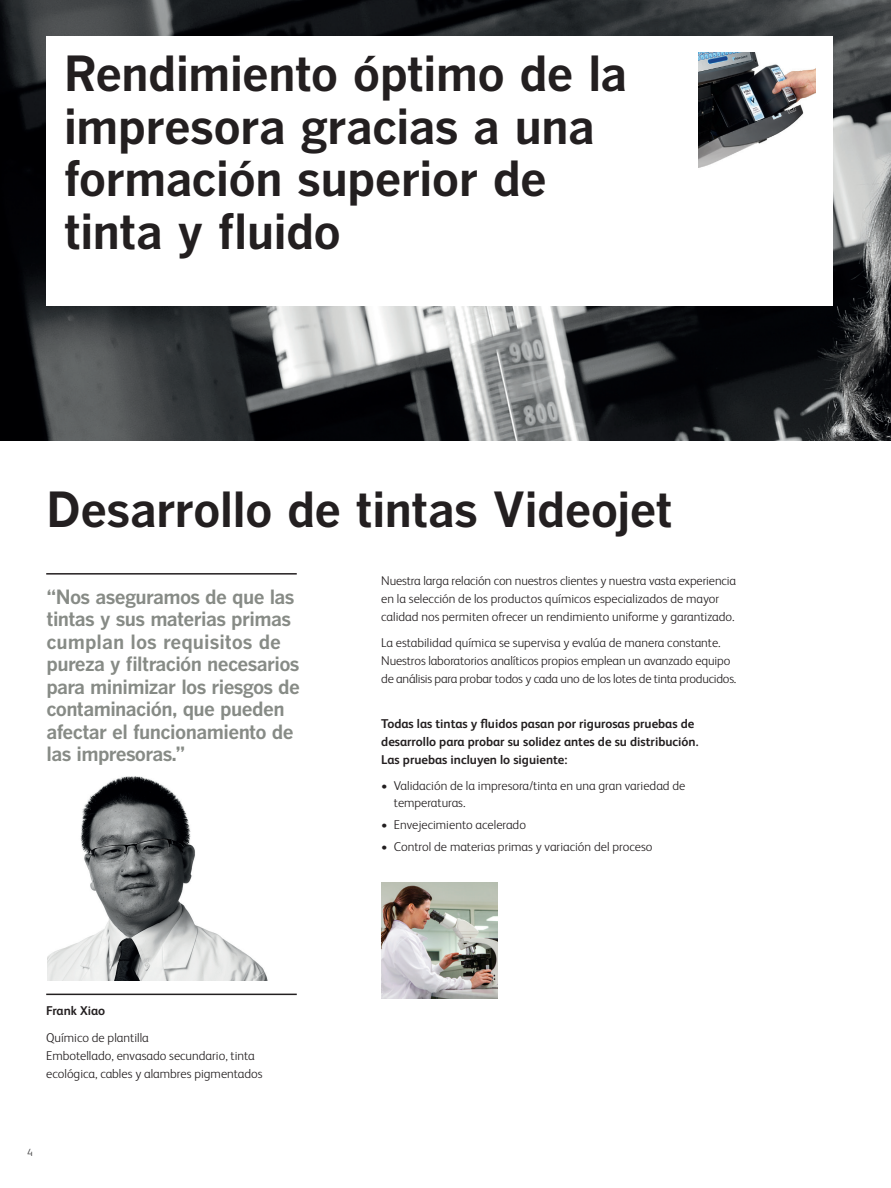
<style>
.page{position:relative;width:891px;height:1188px;background:#fff}
.page>*{position:absolute;margin:0;border:0;box-sizing:border-box;transform-origin:0 0}
.headline_32pt_-_blac{font:48px/52.5px "Benton Got Bol";letter-spacing:-.02em;color:#231f20}
.Sub_Call-out_14pt_co{font:19.5px/22.5px "Benton Got Bol";letter-spacing:-.03em;color:#878b86}
.Body_8_5_12{font:300 12.75px/18px "FS Albert";color:#231f20}
.Body_8_5_12_bold{font:700 12.75px/18px "FS Albert";color:#231f20}
.Bullet_8_5_12{font:300 12.75px/17.7px "FS Albert";color:#231f20}
.t1{font:300 10.5px "FS Albert";color:#3e3e3f}
</style>
<div class="page">
<img style="left:0;top:0;width:891px;height:441px">
<div style="left:46px;top:36px;width:787px;height:270px;background:#fff"></div>
<img style="left:699px;top:53px;width:116px;height:115px">
<hr style="left:46px;top:573px;width:251px;height:2px;background:#231f20">
<hr style="left:46px;top:994px;width:251px;height:1px;background:#231f20">
<img style="left:48px;top:776px;width:220px;height:204px">
<img style="left:381px;top:882px;width:117px;height:117px">
<p class="headline_32pt_-_blac" style="left:64px;top:46px;width:565px">Rendimiento óptimo de la impresora gracias a una formación superior de tinta y fluido</p>
<p class="headline_32pt_-_blac" style="left:46px;top:482px;width:629px">Desarrollo de tintas Videojet</p>
<p class="Body_8_5_12" style="left:381px;top:571px;width:356px">Nuestra larga relación con nuestros clientes y nuestra vasta experiencia en la selección de los productos químicos especializados de mayor calidad nos permiten ofrecer un rendimiento uniforme y garantizado.</p>
<p class="Body_8_5_12" style="left:381px;top:634px;width:357px">La estabilidad química se supervisa y evalúa de manera constante.<br>Nuestros laboratorios analíticos propios emplean un avanzado equipo de análisis para probar todos y cada uno de los lotes de tinta producidos.</p>
<p class="Body_8_5_12_bold" style="left:381px;top:714px;width:319px">Todas las tintas y fluidos pasan por rigurosas pruebas de desarrollo para probar su solidez antes de su distribución.<br>Las pruebas incluyen lo siguiente:</p>
<p class="Bullet_8_5_12" style="left:394px;top:776px;width:293px;text-indent:-13px">• Validación de la impresora/tinta en una gran variedad de temperaturas.</p>
<p class="Bullet_8_5_12" style="left:381px;top:816px;width:146px">• Envejecimiento acelerado</p>
<p class="Bullet_8_5_12" style="left:381px;top:838px;width:273px">• Control de materias primas y variación del proceso</p>
<p class="Sub_Call-out_14pt_co" style="left:46px;top:585px;width:255px">“Nos aseguramos de que las tintas y sus materias primas cumplan los requisitos de pureza y filtración necesarios para minimizar los riesgos de contaminación, que pueden afectar el funcionamiento de las impresoras.”</p>
<p class="Body_8_5_12_bold" style="left:46px;top:1002px;width:61px">Frank Xiao</p>
<p class="Body_8_5_12" style="left:46px;top:1028px;width:218px">Químico de plantilla<br>Embotellado, envasado secundario, tinta ecológica, cables y alambres pigmentados</p>
<p class="t1" style="left:27px;top:1147px;width:7px">4</p>
</div>
